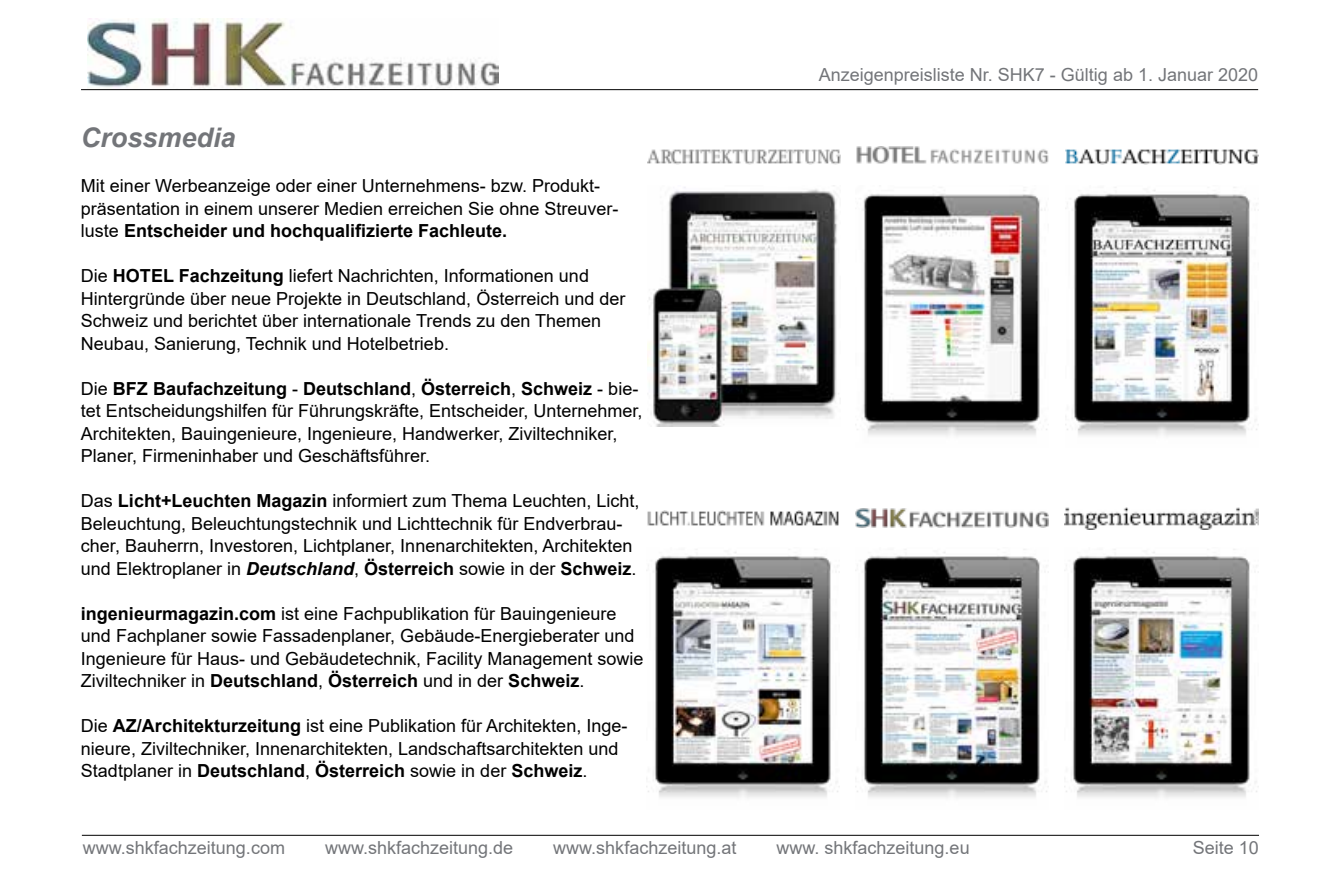
<style>
.page{position:relative;width:1340px;height:893px;background:#fff}
.page>*{position:absolute;margin:0;border:0;box-sizing:border-box;transform-origin:0 0}
.t1{font:italic 700 27px "Arial";color:#737579}
.t2{font:18px/22.5px "Arial";color:#000}
.t3{font:18px "Arial";color:#737579}
.s1{font-weight:700}
.s2{font-weight:700;font-style:italic}
</style>
<div class="page">
<img style="left:87px;top:18px;width:411px;height:71px">
<hr style="left:81px;top:89px;width:1177px;height:1px;background:#000">
<hr style="left:82px;top:835px;width:1176px;height:1px;background:#000">
<img style="left:1065px;top:187px;width:192px;height:249px">
<img style="left:647px;top:185px;width:192px;height:241px">
<img style="left:646px;top:549px;width:192px;height:249px">
<img style="left:855px;top:549px;width:194px;height:249px">
<img style="left:647px;top:149px;width:193px;height:15px">
<img style="left:1065px;top:149px;width:193px;height:15px">
<img style="left:647px;top:510px;width:192px;height:16px">
<img style="left:855px;top:509px;width:194px;height:19px">
<img style="left:1064px;top:549px;width:193px;height:249px">
<img style="left:1064px;top:507px;width:194px;height:22px">
<img style="left:855px;top:190px;width:192px;height:246px">
<img style="left:856px;top:147px;width:193px;height:17px">
<h1 class="t1" style="left:81px;top:120px;width:156px">Crossmedia</h1>
<p class="t2" style="left:81px;top:175px;width:539px">Mit einer Werbeanzeige oder einer Unternehmens- bzw. Produkt&shy;präsentation in einem unserer Medien erreichen Sie ohne Streuver&shy;luste <span class="s1">Entscheider und hochqualifizierte Fachleute.</span></p>
<p class="t2" style="left:81px;top:265px;width:546px">Die <span class="s1">HOTEL Fachzeitung</span> liefert Nachrichten, Informationen und Hintergründe über neue Projekte in Deutschland, Österreich und der Schweiz und berichtet über internationale Trends zu den Themen Neubau, Sanierung, Technik und Hotelbetrieb.</p>
<p class="t2" style="left:81px;top:377px;width:563px">Die <span class="s1">BFZ Baufachzeitung</span> - <span class="s1">Deutschland</span>, <span class="s1">Österreich</span>, <span class="s1">Schweiz</span> - bie&shy;tet Entscheidungshilfen für Führungskräfte, Entscheider, Unternehmer, Architekten, Bauingenieure, Ingenieure, Handwerker, Ziviltechniker, Planer, Firmeninhaber und Geschäftsführer.</p>
<p class="t2" style="left:81px;top:490px;width:560px">Das <span class="s1">Licht+Leuchten Magazin</span> informiert zum Thema Leuchten, Licht, Beleuchtung, Beleuchtungstechnik und Lichttechnik für Endverbrau&shy;cher, Bauherrn, Investoren, Lichtplaner, Innenarchitekten, Architekten und Elektroplaner in <span class="s2">Deutschland</span>, <span class="s1">Österreich</span> sowie in der <span class="s1">Schweiz</span>.</p>
<p class="t2" style="left:81px;top:602px;width:564px"><span class="s1">ingenieurmagazin.com</span> ist eine Fachpublikation für Bauingenieure und Fachplaner sowie Fassadenplaner, Gebäude-Energieberater und Ingenieure für Haus- und Gebäudetechnik, Facility Management sowie Ziviltechniker in <span class="s1">Deutschland</span>, <span class="s1">Österreich</span> und in der <span class="s1">Schweiz</span>.</p>
<p class="t2" style="left:81px;top:715px;width:548px">Die <span class="s1">AZ/Architekturzeitung</span> ist eine Publikation für Architekten, Inge&shy;nieure, Ziviltechniker, Innenarchitekten, Landschaftsarchitekten und<br>Stadtplaner in <span class="s1">Deutschland</span>, <span class="s1">Österreich</span> sowie in der <span class="s1">Schweiz</span>.</p>
<p class="t3" style="left:818px;top:63px;width:441px">Anzeigenpreisliste Nr. SHK7 - Gültig ab 1. Januar 2020</p>
<p class="t3" style="left:83px;top:835px;width:204px">www.shkfachzeitung.com</p>
<p class="t3" style="left:325px;top:835px;width:190px">www.shkfachzeitung.de</p>
<p class="t3" style="left:553px;top:835px;width:185px">www.shkfachzeitung.at</p>
<p class="t3" style="left:776px;top:835px;width:195px">www. shkfachzeitung.eu</p>
<p class="t3" style="left:1192px;top:835px;width:68px">Seite 10</p>
</div>
